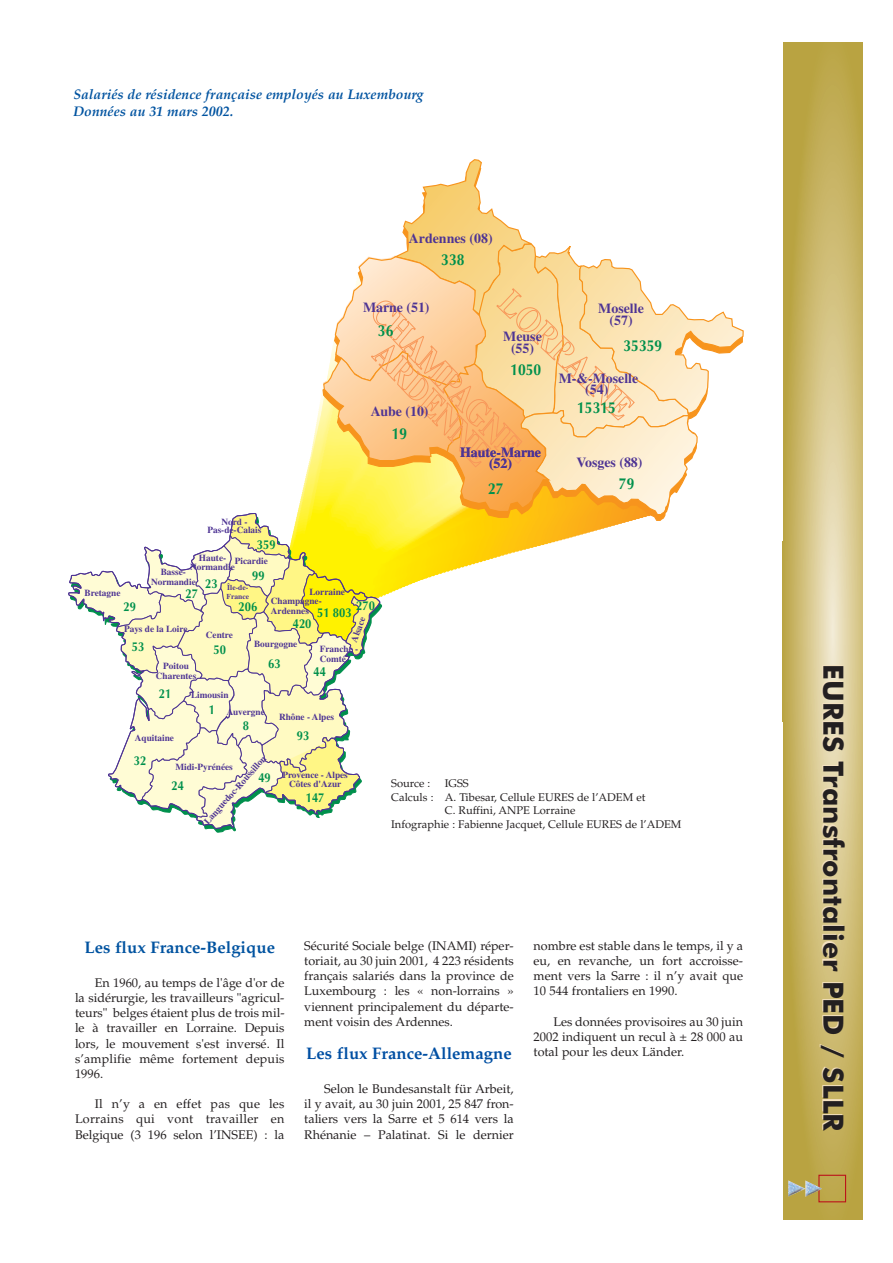
<style>
.page{position:relative;width:893px;height:1263px;background:#fff}
.page>*{position:absolute;margin:0;border:0;box-sizing:border-box;transform-origin:0 0}
.t1{font:700 27.9px "Futura BT";color:#231f20}
.t2{font:700 16.8px "Palatino";color:#004fa3}
.t3{font:700 16.8px "Palatino";color:#0053a0}
.t4{font:700 16.05px "Optima";color:#00904c;scale:.87 1}
.t5{font:700 13.95px/11.6px "Times";color:#4e3494;text-align:center}
.t6{font:italic 700 13.95px/16.8px "Palatino";color:#0053a0}
.t7{font:700 12.9px "Optima";color:#00904c;scale:.87 1}
.t8{font:12.6px/15.1px "Palatino";color:#231f20;text-align:justify}
.t9{font:11.1px "Palatino";color:#231f20}
.t10{font:700 9.3px/9.4px "Times";color:#4e3494;text-align:center}
.t11{font:700 7.5px/9.4px "Times";color:#4e3494}
</style>
<div class="page">
<svg style="left:68px;top:159px;width:676px;height:670px"></svg>
<svg style="left:782px;top:42px;width:80px;height:1178px;background:#ccba71"></svg>
<div style="left:818px;top:1175px;width:28px;height:27px;border:1px solid #bb131a"></div>
<img style="left:788px;top:1180px;width:33px;height:17px">
<p class="t6" style="left:73px;top:88px;width:351px">Salariés de résidence française employés au Luxembourg<br>Données au 31 mars 2002.</p>
<p class="t5" style="left:409px;top:233px;width:85px">Ardennes (08)</p>
<p class="t4" style="left:441px;top:253px;width:28px">338</p>
<p class="t5" style="left:363px;top:303px;width:68px">Marne (51)</p>
<p class="t4" style="left:378px;top:324px;width:19px">36</p>
<p class="t5" style="left:371px;top:407px;width:59px">Aube (10)</p>
<p class="t4" style="left:392px;top:427px;width:19px">19</p>
<p class="t10" style="left:207px;top:519px;width:55px;line-height:7.5px">Nord -<br>Pas-de-Calais</p>
<p class="t7" style="left:257px;top:539px;width:23px">359</p>
<p class="t10" style="left:190px;top:554px;width:46px">Haute-<br>Normandie</p>
<p class="t10" style="left:235px;top:557px;width:34px">Picardie</p>
<p class="t10" style="left:151px;top:568px;width:46px">Basse-<br>Normandie</p>
<p class="t7" style="left:252px;top:571px;width:16px">99</p>
<p class="t7" style="left:205px;top:578px;width:16px">23</p>
<p class="t11" style="left:226px;top:583px;width:24px">Île-de-<br>France</p>
<p class="t10" style="left:309px;top:588px;width:37px">Lorraine</p>
<p class="t7" style="left:185px;top:588px;width:16px">27</p>
<p class="t10" style="left:85px;top:589px;width:37px">Bretagne</p>
<p class="t10" style="left:271px;top:597px;width:52px;text-align:left">Champagne-<br>Ardennes</p>
<p class="t7" style="left:356px;top:600px;width:23px">270</p>
<p class="t7" style="left:238px;top:601px;width:23px">206</p>
<p class="t7" style="left:123px;top:601px;width:16px">29</p>
<p class="t7" style="left:317px;top:608px;width:41px">51 803</p>
<p class="t10" style="left:350px;top:640px;width:27px;rotate:-69deg">Alsace</p>
<p class="t7" style="left:293px;top:618px;width:23px">420</p>
<p class="t10" style="left:124px;top:625px;width:65px">Pays de la Loire</p>
<p class="t10" style="left:206px;top:631px;width:29px">Centre</p>
<p class="t10" style="left:254px;top:640px;width:45px">Bourgogne</p>
<p class="t7" style="left:132px;top:641px;width:16px">53</p>
<p class="t7" style="left:213px;top:644px;width:16px">50</p>
<p class="t10" style="left:320px;top:645px;width:40px;text-align:left">Franche -<br>Comté</p>
<p class="t7" style="left:268px;top:658px;width:16px">63</p>
<p class="t10" style="left:156px;top:662px;width:42px">Poitou<br>Charentes</p>
<p class="t7" style="left:313px;top:666px;width:16px">44</p>
<p class="t7" style="left:159px;top:689px;width:16px">21</p>
<p class="t10" style="left:135px;top:734px;width:41px">Aquitaine</p>
<p class="t10" style="left:191px;top:691px;width:39px">Limousin</p>
<p class="t7" style="left:209px;top:704px;width:9px">1</p>
<p class="t10" style="left:227px;top:708px;width:39px">Auvergne</p>
<p class="t7" style="left:243px;top:720px;width:9px">8</p>
<p class="t10" style="left:279px;top:713px;width:57px">Rhône - Alpes</p>
<p class="t7" style="left:297px;top:730px;width:16px">93</p>
<p class="t5" style="left:503px;top:332px;width:40px">Meuse (55)</p>
<p class="t4" style="left:510px;top:363px;width:37px">1050</p>
<p class="t5" style="left:460px;top:448px;width:82px">Haute-Marne (52)</p>
<p class="t5" style="left:598px;top:304px;width:47px">Moselle (57)</p>
<p class="t4" style="left:623px;top:339px;width:46px">35359</p>
<p class="t5" style="left:558px;top:374px;width:81px">M-&amp;-Moselle (54)</p>
<p class="t4" style="left:577px;top:400px;width:46px">15315</p>
<p class="t5" style="left:576px;top:458px;width:68px">Vosges (88)</p>
<p class="t4" style="left:488px;top:481px;width:19px">27</p>
<p class="t4" style="left:619px;top:477px;width:19px">79</p>
<p class="t7" style="left:134px;top:755px;width:16px">32</p>
<p class="t10" style="left:203px;top:820px;width:90px;rotate:-48deg">Languedoc-Roussillon</p>
<p class="t10" style="left:175px;top:763px;width:59px">Midi-Pyrénées</p>
<p class="t7" style="left:258px;top:773px;width:16px">49</p>
<p class="t7" style="left:171px;top:780px;width:16px">24</p>
<p class="t10" style="left:282px;top:771px;width:67px">Provence - Alpes<br>Côtes d'Azur</p>
<p class="t7" style="left:306px;top:792px;width:23px">147</p>
<p class="t9" style="left:391px;top:779px;width:41px">Source :</p>
<p class="t9" style="left:445px;top:779px;width:25px">IGSS</p>
<p class="t9" style="left:391px;top:793px;width:256px">Calculs : A. Tibesar, Cellule EURES de l’ADEM et</p>
<p class="t9" style="left:445px;top:806px;width:132px">C. Ruffini, ANPE Lorraine</p>
<p class="t9" style="left:391px;top:820px;width:292px">Infographie : Fabienne Jacquet, Cellule EURES de l’ADEM</p>
<h2 class="t3" style="left:84px;top:941px;width:192px">Les flux France-Belgique</h2>
<p class="t8" style="left:75px;top:977px;width:211px;text-indent:20px">En 1960, au temps de l'âge d'or de la sidérurgie, les travailleurs "agricul&shy;teurs" belges étaient plus de trois mil&shy;le à travailler en Lorraine. Depuis lors, le mouvement s'est inversé. Il s’amplifie même fortement depuis 1996.</p>
<p class="t8" style="left:75px;top:1098px;width:211px;text-indent:20px">Il n’y a en effet pas que les Lorrains qui vont travailler en Belgique (3 196 selon l’INSEE) : la</p>
<p class="t8" style="left:304px;top:939px;width:211px">Sécurité Sociale belge (INAMI) réper&shy;toriait, au 30 juin 2001, 4 223 résidents français salariés dans la province de Luxembourg : les « non-lorrains » viennent principalement du départe&shy;ment voisin des Ardennes.</p>
<h2 class="t2" style="left:306px;top:1047px;width:207px">Les flux France-Allemagne</h2>
<p class="t8" style="left:304px;top:1083px;width:211px;text-indent:20px">Selon le Bundesanstalt für Arbeit, il y avait, au 30 juin 2001, 25 847 fron&shy;taliers vers la Sarre et 5 614 vers la Rhénanie – Palatinat. Si le dernier</p>
<p class="t8" style="left:533px;top:939px;width:211px">nombre est stable dans le temps, il y a eu, en revanche, un fort accroisse&shy;ment vers la Sarre : il n’y avait que 10 544 frontaliers en 1990.</p>
<p class="t8" style="left:533px;top:1015px;width:211px;text-indent:20px">Les données provisoires au 30 juin 2002 indiquent un recul à ± 28 000 au total pour les deux Länder.</p>
<h1 class="t1" style="left:845px;top:664px;width:469px;rotate:90deg">EURES Transfrontalier PED / SLLR</h1>
</div>
